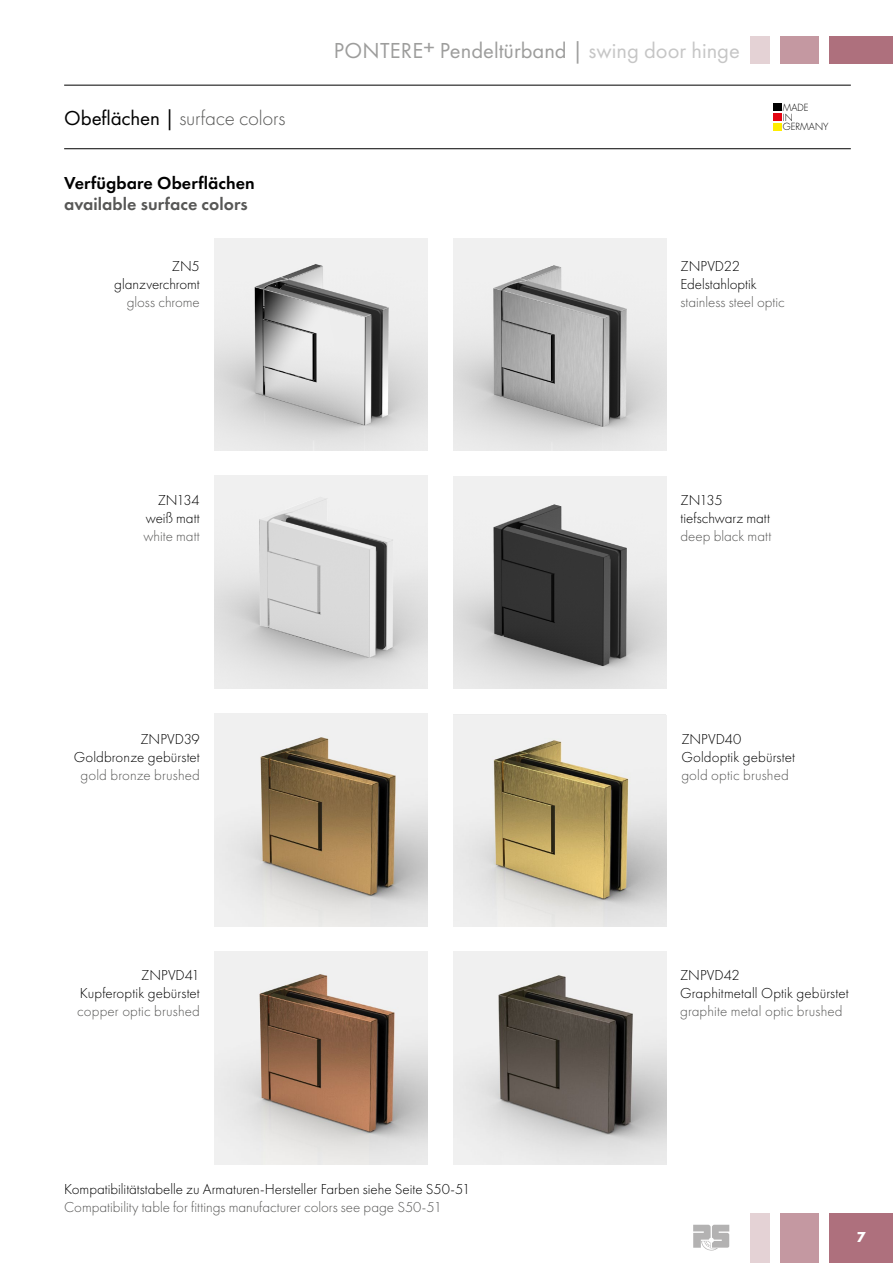
<style>
.page{position:relative;width:893px;height:1263px;background:#fff}
.page>*{position:absolute;margin:0;border:0;box-sizing:border-box;transform-origin:0 0}
.t1{font:22.5px "Futura PT";color:#9d9d9c}
.t2{font:300 21px "Futura PT";letter-spacing:-.01em;color:#575756}
.t3{font:600 18px "Futura PT";color:#575756}
.t4{font:600 18px "Futura PT";color:#000}
.t5{font:300 15px/18px "Futura PT";color:#000}
.t6{font:300 15px "Futura PT";color:#575756}
.t7{font:700 15px "Futura PT";color:#fff}
.t8{font:300 9.6px/9.9px "Futura";color:#000}
.s1{font-weight:400;color:#000}
.s2{color:#c6c6c6}
</style>
<div class="page">
<hr style="left:64px;top:85px;width:787px;height:1px;background:#000">
<hr style="left:64px;top:148px;width:787px;height:1px;background:#000">
<div style="left:773px;top:104px;width:8px;height:7px;background:#000"></div>
<div style="left:773px;top:114px;width:8px;height:7px;background:#e30613"></div>
<div style="left:773px;top:123px;width:8px;height:8px;background:#ffed00"></div>
<img style="left:215px;top:238px;width:212px;height:213px">
<img style="left:454px;top:477px;width:212px;height:211px">
<img style="left:215px;top:714px;width:212px;height:212px">
<img style="left:454px;top:715px;width:212px;height:211px">
<img style="left:215px;top:952px;width:212px;height:212px">
<img style="left:454px;top:952px;width:212px;height:212px">
<img style="left:215px;top:476px;width:212px;height:212px">
<img style="left:454px;top:238px;width:212px;height:213px">
<div style="left:829px;top:1213px;width:64px;height:50px;background:#ae707d"></div>
<div style="left:780px;top:1213px;width:39px;height:50px;background:#c498a1"></div>
<div style="left:750px;top:1213px;width:20px;height:50px;background:#e4d2d5"></div>
<div style="left:829px;top:36px;width:64px;height:28px;background:#ae707d"></div>
<div style="left:780px;top:36px;width:39px;height:28px;background:#c498a1"></div>
<div style="left:750px;top:36px;width:20px;height:28px;background:#e4d2d5"></div>
<svg style="left:693px;top:1225px;width:36px;height:25px"></svg>
<h2 class="t2" style="left:64px;top:106px;width:223px"><span class="s1">Obeflächen |</span> surface colors</h2>
<p class="t4" style="left:64px;top:172px;width:192px">Verfügbare Oberflächen</p>
<p class="t3" style="left:64px;top:193px;width:185px">available surface colors</p>
<p class="t5" style="left:114px;top:257px;width:87px;text-align:right">ZN5 glanzverchromt</p>
<p class="t6" style="left:127px;top:293px;width:75px">gloss chrome</p>
<h1 class="t1" style="left:334px;top:37px;width:407px">PONTERE+ Pendeltürband | <span class="s2">swing door hinge</span></h1>
<p class="t8" style="left:783px;top:102px;width:47px">MADE<br>IN<br>GERMANY</p>
<p class="t5" style="left:681px;top:257px;width:78px">ZNPVD22<br>Edelstahloptik</p>
<p class="t6" style="left:681px;top:293px;width:106px">stainless steel optic</p>
<p class="t5" style="left:146px;top:491px;width:56px;text-align:right">ZN134 weiß matt</p>
<p class="t6" style="left:143px;top:527px;width:58px">white matt</p>
<p class="t5" style="left:681px;top:491px;width:91px">ZN135 tiefschwarz matt</p>
<p class="t6" style="left:681px;top:527px;width:92px">deep black matt</p>
<p class="t5" style="left:74px;top:730px;width:128px;text-align:right">ZNPVD39<br>Goldbronze gebürstet</p>
<p class="t6" style="left:81px;top:767px;width:121px">gold bronze brushed</p>
<p class="t5" style="left:80px;top:966px;width:122px;text-align:right">ZNPVD41<br>Kupferoptik gebürstet</p>
<p class="t6" style="left:77px;top:1002px;width:124px">copper optic brushed</p>
<p class="t5" style="left:64px;top:1180px;width:408px">Kompatibilitätstabelle zu Armaturen-Hersteller Farben siehe Seite S50-51</p>
<p class="t6" style="left:64px;top:1199px;width:379px">Compatibility table for fittings manufacturer colors see page S50-51</p>
<p class="t5" style="left:681px;top:730px;width:115px">ZNPVD40<br>Goldoptik gebürstet</p>
<p class="t6" style="left:681px;top:767px;width:109px">gold optic brushed</p>
<p class="t5" style="left:680px;top:966px;width:170px">ZNPVD42<br>Graphitmetall Optik gebürstet</p>
<p class="t6" style="left:680px;top:1002px;width:164px">graphite metal optic brushed</p>
<p class="t7" style="left:857px;top:1227px;width:10px">7</p>
</div>
